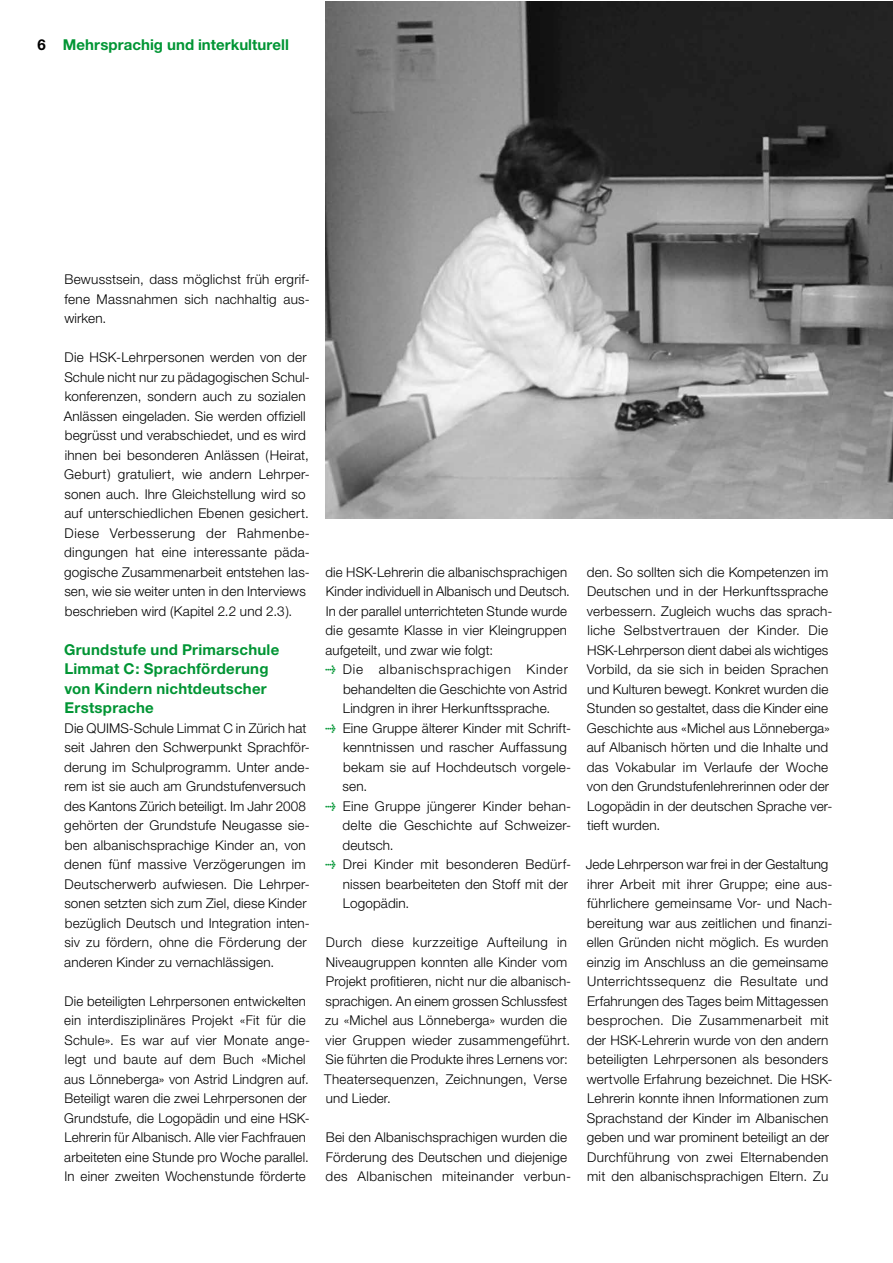
<style>
.page{position:relative;width:893px;height:1263px;background:#fff}
.page>*{position:absolute;margin:0;border:0;box-sizing:border-box;transform-origin:0 0}
.t1{font:700 15px/19.5px "Helvetica Neue LT Std";letter-spacing:.015em;color:#009534}
.t2{font:300 13.5px/19.5px "Helvetica Neue LT Std";letter-spacing:.015em;color:#000}
.t3{font:300 13.5px "Helvetica Neue LT Std";letter-spacing:.055em;color:#000}
.s1{color:#000}
</style>
<div class="page">
<img style="left:325px;top:1px;width:567px;height:517px">
<p class="t1" style="left:37px;top:34px;width:253px"><span class="s1">6</span> Mehrsprachig und interkulturell</p>
<p class="t2" style="left:64px;top:269px;width:247px;text-align:justify">Bewusstsein, dass möglichst früh ergrif&shy;fene Massnahmen sich nachhaltig aus&shy;wirken.</p>
<p class="t2" style="left:64px;top:347px;width:248px">Die HSK-Lehrpersonen werden von der Schule nicht nur zu pädagogischen Schul&shy;konferenzen, sondern auch zu sozialen Anlässen eingeladen. Sie werden offiziell begrüsst und verabschiedet, und es wird ihnen bei besonderen Anlässen (Heirat, Geburt) gratuliert, wie andern Lehrper&shy;sonen auch. Ihre Gleichstellung wird so auf unterschiedlichen Ebenen gesichert.<br>Diese Verbesserung der Rahmenbe&shy;dingungen hat eine interessante päda&shy;gogische Zusammenarbeit entstehen las&shy;sen, wie sie weiter unten in den Interviews beschrieben wird (Kapitel 2.2 und 2.3 ).</p>
<p class="t1" style="left:64px;top:639px;width:217px">Grundstufe und Primarschule<br>Limmat C: Sprachförderung von Kindern nichtdeutscher<br>Erstsprache</p>
<p class="t2" style="left:64px;top:718px;width:247px">Die QUIMS-Schule Limmat C in Zürich hat seit Jahren den Schwerpunkt Sprachför&shy;derung im Schulprogramm. Unter ande&shy;rem ist sie auch am Grundstufenversuch des Kantons Zürich beteiligt. Im Jahr 2008 gehörten der Grundstufe Neugasse sie&shy;ben albanischsprachige Kinder an, von denen fünf massive Verzögerungen im Deutscherwerb aufwiesen. Die Lehrper&shy;sonen setzten sich zum Ziel, diese Kinder bezüglich Deutsch und Integration inten&shy;siv zu fördern, ohne die Förderung der anderen Kinder zu vernachlässigen.</p>
<p class="t2" style="left:64px;top:991px;width:247px">Die beteiligten Lehrpersonen entwickelten ein interdisziplinäres Projekt «Fit für die Schule». Es war auf vier Monate ange&shy;legt und baute auf dem Buch «Michel aus Lönneberga» von Astrid Lindgren auf.<br>Beteiligt waren die zwei Lehrpersonen der Grundstufe, die Logopädin und eine HSK-Lehrerin für Albanisch. Alle vier Fachfrauen arbeiteten eine Stunde pro Woche parallel.<br>In einer zweiten Wochenstunde förderte</p>
<p class="t2" style="left:325px;top:562px;width:243px">die HSK-Lehrerin die albanischsprachigen</p>
<p class="t2" style="left:326px;top:581px;width:246px">Kinder individuell in Albanisch und Deutsch.</p>
<p class="t2" style="left:326px;top:601px;width:243px">In der parallel unterrichteten Stunde wurde</p>
<p class="t2" style="left:325px;top:620px;width:243px">die gesamte Klasse in vier Kleingruppen</p>
<p class="t2" style="left:326px;top:640px;width:169px">aufgeteilt, und zwar wie folgt:</p>
<p class="t3" style="left:325px;top:661px;width:244px"><sup>&gt;</sup> Die albanischsprachigen Kinder</p>
<p class="t2" style="left:343px;top:679px;width:226px">behandelten die Geschichte von Astrid</p>
<p class="t2" style="left:343px;top:698px;width:209px">Lindgren in ihrer Herkunftssprache.</p>
<p class="t2" style="left:325px;top:718px;width:248px"><sup>&gt;</sup> Eine Gruppe älterer Kinder mit Schrift-</p>
<p class="t2" style="left:343px;top:737px;width:226px">kenntnissen und rascher Auffassung</p>
<p class="t2" style="left:343px;top:757px;width:230px">bekam sie auf Hochdeutsch vorgele-</p>
<p class="t2" style="left:343px;top:776px;width:26px">sen.</p>
<p class="t2" style="left:325px;top:796px;width:248px"><sup>&gt;</sup> Eine Gruppe jüngerer Kinder behan-</p>
<p class="t2" style="left:343px;top:815px;width:230px">delte die Geschichte auf Schweizer-</p>
<p class="t2" style="left:343px;top:835px;width:53px">deutsch.</p>
<p class="t2" style="left:325px;top:854px;width:248px"><sup>&gt;</sup> Drei Kinder mit besonderen Bedürf-</p>
<p class="t2" style="left:343px;top:874px;width:227px">nissen bearbeiteten den Stoff mit der</p>
<p class="t2" style="left:343px;top:893px;width:68px">Logopädin.</p>
<p class="t2" style="left:324px;top:932px;width:248px">Durch diese kurzzeitige Aufteilung in Niveaugruppen konnten alle Kinder vom Projekt profitieren, nicht nur die albanisch&shy;sprachigen. An einem grossen Schlussfest zu «Michel aus Lönneberga» wurden die vier Gruppen wieder zusammengeführt.<br>Sie führten die Produkte ihres Lernens vor:<br>Theatersequenzen, Zeichnungen, Verse und Lieder.</p>
<p class="t2" style="left:325px;top:1127px;width:247px">Bei den Albanischsprachigen wurden die<br>Förderung des Deutschen und diejenige des Albanischen miteinander verbun-</p>
<p class="t2" style="left:587px;top:562px;width:247px">den. So sollten sich die Kompetenzen im Deutschen und in der Herkunftssprache verbessern. Zugleich wuchs das sprach&shy;liche Selbstvertrauen der Kinder. Die HSK-Lehrperson dient dabei als wichtiges Vorbild, da sie sich in beiden Sprachen und Kulturen bewegt. Konkret wurden die Stunden so gestaltet, dass die Kinder eine Geschichte aus «Michel aus Lönneberga» auf Albanisch hörten und die Inhalte und das Vokabular im Verlaufe der Woche von den Grundstufenlehrerinnen oder der Logopädin in der deutschen Sprache ver&shy;tieft wurden.</p>
<p class="t2" style="left:586px;top:854px;width:248px">Jede Lehrperson war frei in der Gestaltung ihrer Arbeit mit ihrer Gruppe; eine aus&shy;führlichere gemeinsame Vor- und Nach&shy;bereitung war aus zeitlichen und finanzi&shy;ellen Gründen nicht möglich. Es wurden einzig im Anschluss an die gemeinsame Unterrichtssequenz die Resultate und Erfahrungen des Tages beim Mittagessen besprochen. Die Zusammenarbeit mit der HSK-Lehrerin wurde von den andern beteiligten Lehrpersonen als besonders wertvolle Erfahrung bezeichnet. Die HSK-Lehrerin konnte ihnen Informationen zum Sprachstand der Kinder im Albanischen geben und war prominent beteiligt an der Durchführung von zwei Elternabenden mit den albanischsprachigen Eltern. Zu</p>
</div>
